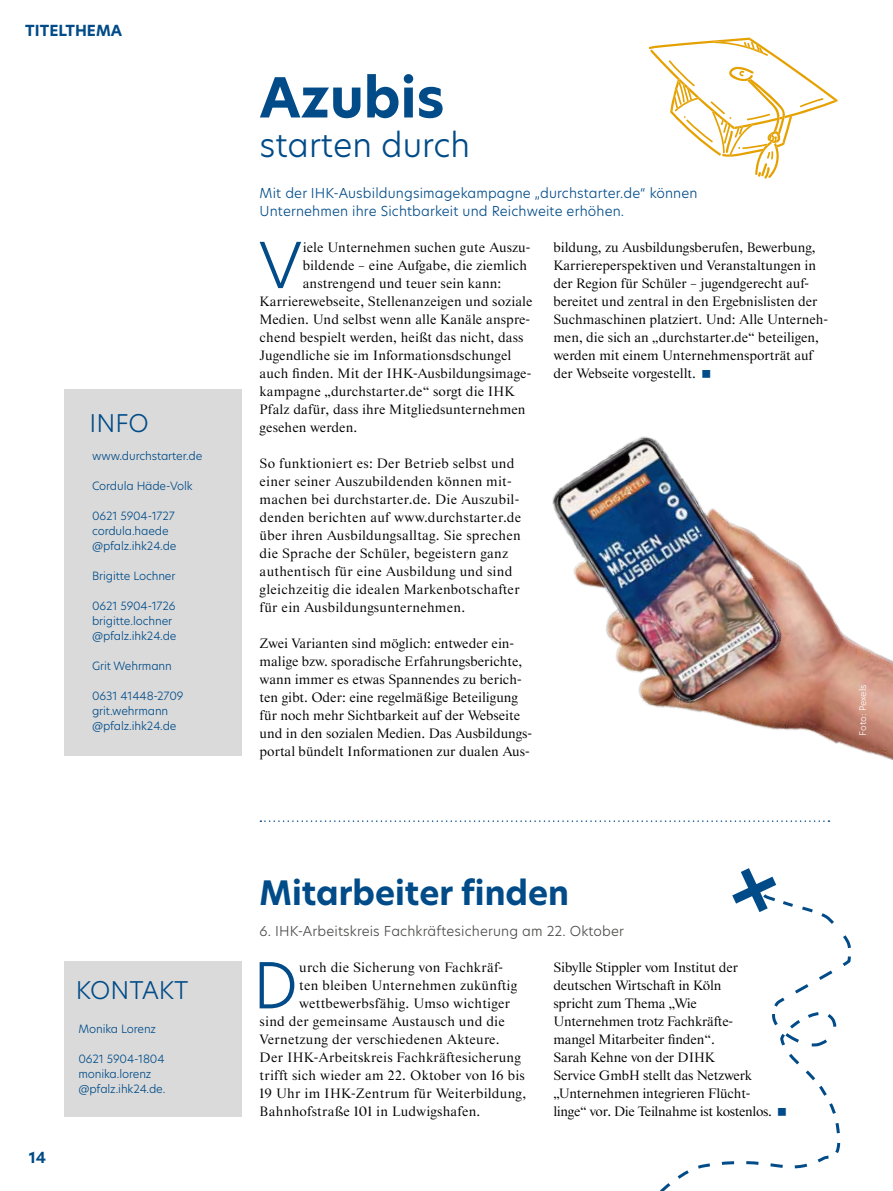
<style>
.page{position:relative;width:893px;height:1191px;background:#fff}
.page>*{position:absolute;margin:0;border:0;box-sizing:border-box;transform-origin:0 0}
.t1{font:300 62.25px "Hero New";color:#004b88}
.t2{font:700 54px "Hero New";color:#004b88}
.t3{font:700 33px "Hero New";color:#004b88}
.t4{font:300 33px "Hero New";color:#004b88}
.t5{font:300 24px "Hero New";color:#004b88}
.t6{font:700 15px "Hero New";color:#004b88}
.t7{font:13.8px/18px "Starling";letter-spacing:.01em;color:#000}
.t8{font:13.8px/18px "Starling";letter-spacing:-.01em;color:#000}
.t9{font:300 13.5px/18px "Hero New";letter-spacing:.01em;color:#004b88}
.t10{font:300 13.5px "Hero New";letter-spacing:.01em;color:#4a4a49}
.t11{font:300 11.25px/15px "Hero New";letter-spacing:-.01em;color:#004b88}
.t12{font:300 9px "Hero New";letter-spacing:-.01em;color:#fff}
</style>
<div class="page">
<div style="left:64px;top:961px;width:178px;height:155px;background:#dadada"></div>
<svg style="left:260px;top:820px;width:569px;height:2px"></svg>
<svg style="left:740px;top:868px;width:37px;height:23px"></svg>
<svg style="left:660px;top:891px;width:191px;height:300px"></svg>
<div style="left:64px;top:389px;width:178px;height:366px;background:#dadada"></div>
<img style="left:552px;top:436px;width:341px;height:324px">
<svg style="left:648px;top:38px;width:190px;height:141px"></svg>
<svg style="left:778px;top:1108px;width:8px;height:8px"></svg>
<p class="t6" style="left:25px;top:21px;width:98px">TITELTHEMA</p>
<h3 class="t5" style="left:90px;top:406px;width:61px">INFO</h3>
<p class="t11" style="left:92px;top:448px;width:112px">www.durchstarter.de</p>
<p class="t11" style="left:92px;top:478px;width:102px">Cordula Häde-Volk</p>
<p class="t11" style="left:92px;top:508px;width:86px">0621 5904-1727 cordula.haede @pfalz.ihk24.de</p>
<p class="t11" style="left:92px;top:568px;width:85px">Brigitte Lochner</p>
<p class="t11" style="left:92px;top:598px;width:86px">0621 5904-1726 brigitte.lochner @pfalz.ihk24.de</p>
<p class="t11" style="left:92px;top:658px;width:81px">Grit Wehrmann</p>
<p class="t11" style="left:92px;top:688px;width:93px">0631 41448-2709 grit.wehrmann @pfalz.ihk24.de</p>
<p class="t6" style="left:29px;top:1146px;width:19px">14</p>
<h3 class="t5" style="left:76px;top:973px;width:114px">KONTAKT</h3>
<p class="t11" style="left:78px;top:1020px;width:79px">Monika Lorenz</p>
<p class="t11" style="left:78px;top:1050px;width:89px">0621 5904-1804 monika.lorenz @pfalz.ihk24.de.</p>
<h2 class="t2" style="left:260px;top:61px;width:186px">Azubis</h2>
<h3 class="t4" style="left:260px;top:122px;width:212px">starten durch</h3>
<p class="t9" style="left:260px;top:184px;width:439px">Mit der IHK-Ausbildungsimagekampagne „durchstarter.de“ können<br>Unternehmen ihre Sichtbarkeit und Reichweite erhöhen.</p>
<h1 class="t1" style="left:259px;top:223px;width:45px">V</h1>
<p class="t7" style="left:303px;top:239px;width:229px">iele Unternehmen suchen gute Auszu-</p>
<p class="t7" style="left:303px;top:257px;width:226px">bildende – eine Aufgabe, die ziemlich</p>
<p class="t7" style="left:303px;top:275px;width:200px">anstrengend und teuer sein kann:</p>
<p class="t7" style="left:260px;top:293px;width:275px">Karrierewebseite, Stellenanzeigen und soziale</p>
<p class="t7" style="left:260px;top:311px;width:272px">Medien. Und selbst wenn alle Kanäle anspre-</p>
<p class="t7" style="left:260px;top:329px;width:265px">chend bespielt werden, heißt das nicht, dass</p>
<p class="t7" style="left:260px;top:347px;width:253px">Jugendliche sie im Informationsdschungel</p>
<p class="t7" style="left:260px;top:365px;width:273px">auch finden. Mit der IHK-Ausbildungsimage-</p>
<p class="t7" style="left:260px;top:383px;width:257px">kampagne „durchstarter.de“ sorgt die IHK</p>
<p class="t7" style="left:260px;top:401px;width:267px">Pfalz dafür, dass ihre Mitgliedsunternehmen</p>
<p class="t7" style="left:260px;top:419px;width:99px">gesehen werden.</p>
<p class="t7" style="left:260px;top:455px;width:263px">So funktioniert es: Der Betrieb selbst und einer seiner Auszubildenden können mit&shy;machen bei durchstarter.de. Die Auszubil&shy;denden berichten auf www.durchstarter.de über ihren Ausbildungsalltag. Sie sprechen die Sprache der Schüler, begeistern ganz authentisch für eine Ausbildung und sind gleichzeitig die idealen Markenbotschafter für ein Ausbildungsunternehmen.</p>
<p class="t7" style="left:260px;top:635px;width:274px">Zwei Varianten sind möglich: entweder ein&shy;malige bzw. sporadische Erfahrungsberichte, wann immer es etwas Spannendes zu berich&shy;ten gibt. Oder: eine regelmäßige Beteiligung für noch mehr Sichtbarkeit auf der Webseite und in den sozialen Medien. Das Ausbildungs&shy;portal bündelt Informationen zur dualen Aus-</p>
<p class="t7" style="left:553px;top:239px;width:276px">bildung, zu Ausbildungsberufen, Bewerbung, Karriereperspektiven und Veranstaltungen in der Region für Schüler – jugendgerecht auf&shy;bereitet und zentral in den Ergebnislisten der Suchmaschinen platziert. Und: Alle Unterneh&shy;men, die sich an „durchstarter.de“ beteiligen, werden mit einem Unternehmensporträt auf der Webseite vorgestellt.</p>
<p class="t12" style="left:857px;top:736px;width:53px;rotate:-90deg">Foto: Pexels</p>
<h3 class="t3" style="left:260px;top:870px;width:311px">Mitarbeiter finden</h3>
<p class="t10" style="left:260px;top:922px;width:366px">6. IHK-Arbeitskreis Fachkräftesicherung am 22. Oktober</p>
<h1 class="t1" style="left:253px;top:943px;width:47px">D</h1>
<p class="t7" style="left:299px;top:959px;width:205px">urch die Sicherung von Fachkräf-</p>
<p class="t8" style="left:553px;top:959px;width:220px">Sibylle Stippler vom Institut der deutschen Wirtschaft in Köln<br>spricht zum Thema „Wie<br>Unternehmen trotz Fachkräfte&shy;mangel Mitarbeiter finden“.<br>Sarah Kehne von der DIHK<br>Service GmbH stellt das Netzwerk „Unternehmen integrieren Flücht&shy;linge“ vor. Die Teilnahme ist kostenlos.</p>
<p class="t7" style="left:299px;top:977px;width:219px">ten bleiben Unternehmen zukünftig</p>
<p class="t7" style="left:299px;top:995px;width:212px">wettbewerbsfähig. Umso wichtiger</p>
<p class="t7" style="left:260px;top:1013px;width:247px">sind der gemeinsame Austausch und die</p>
<p class="t7" style="left:260px;top:1031px;width:242px">Vernetzung der verschiedenen Akteure.</p>
<p class="t7" style="left:260px;top:1049px;width:263px">Der IHK-Arbeitskreis Fachkräftesicherung</p>
<p class="t7" style="left:260px;top:1067px;width:267px">trifft sich wieder am 22. Oktober von 16 bis</p>
<p class="t7" style="left:260px;top:1085px;width:268px">19 Uhr im IHK-Zentrum für Weiterbildung,</p>
<p class="t7" style="left:260px;top:1103px;width:222px">Bahnhofstraße 101 in Ludwigshafen.</p>
</div>
